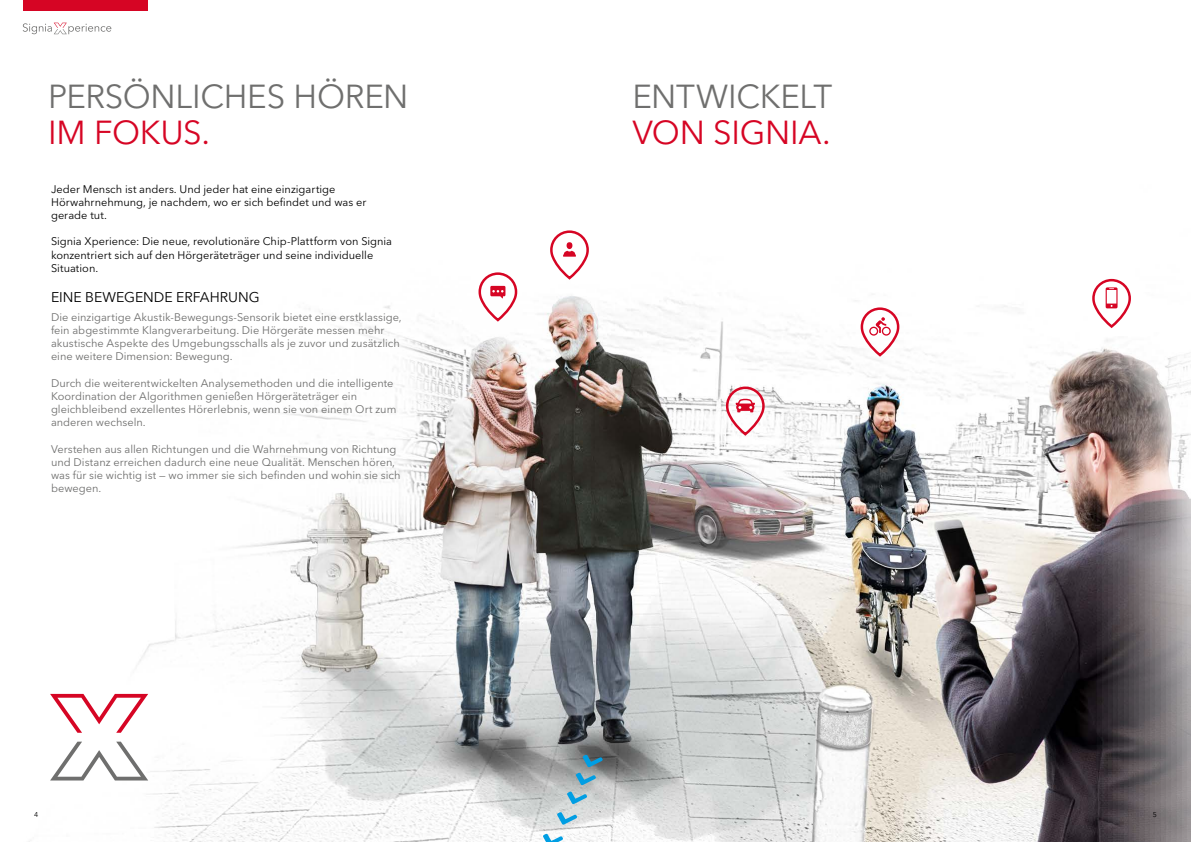
<style>
.page{position:relative;width:1191px;height:842px;background:#fff}
.page>*{position:absolute;margin:0;border:0;box-sizing:border-box;transform-origin:0 0}
.t1{font:33px "Avenir Next W1 G";letter-spacing:-.01em;color:#6f6f6e}
.t2{font:33px "Avenir Next W1 G";letter-spacing:-.01em;color:#d60524}
.t3{font:14px "Avenir Next W1 G";color:#000}
.t4{font:11px/13.2px "Avenir Next W1 G";color:#6f6f6e}
.t5{font:11px/13.2px "Avenir Next W1 G";color:#000}
.t6{font:7px "Avenir Next W1 G";color:#000}
</style>
<div class="page">
<div style="left:23px;top:0;width:124px;height:11px;background:#d60524"></div>
<svg style="left:23px;top:23px;width:88px;height:11px"></svg>
<img style="left:29px;top:296px;width:1162px;height:546px">
<svg style="left:563px;top:754px;width:40px;height:52px;background:#91acb6"></svg>
<svg style="left:553px;top:812px;width:25px;height:14px"></svg>
<svg style="left:539px;top:833px;width:25px;height:9px"></svg>
<svg style="left:859px;top:306px;width:41px;height:52px"></svg>
<svg style="left:724px;top:385px;width:42px;height:52px"></svg>
<svg style="left:550px;top:230px;width:39px;height:50px"></svg>
<svg style="left:477px;top:272px;width:41px;height:51px"></svg>
<svg style="left:50px;top:694px;width:98px;height:39px"></svg>
<svg style="left:50px;top:742px;width:98px;height:38px"></svg>
<svg style="left:1091px;top:278px;width:41px;height:52px"></svg>
<h1 class="t1" style="left:48px;top:76px;width:362px">PERSÖNLICHES HÖREN</h1>
<h1 class="t2" style="left:48px;top:113px;width:163px">IM FOKUS.</h1>
<p class="t5" style="left:51px;top:182px;width:317px">Jeder Mensch ist anders. Und jeder hat eine einzigartige<br>Hörwahrnehmung, je nachdem, wo er sich befindet und was er gerade tut.</p>
<p class="t5" style="left:51px;top:235px;width:343px">Signia Xperience: Die neue, revolutionäre Chip-Plattform von Signia konzentriert sich auf den Hörgeräteträger und seine individuelle<br>Situation.</p>
<p class="t3" style="left:51px;top:289px;width:210px">EINE BEWEGENDE ERFAHRUNG</p>
<p class="t4" style="left:51px;top:310px;width:352px">Die einzigartige Akustik-Bewegungs-Sensorik bietet eine erstklassige, fein abgestimmte Klangverarbeitung. Die Hörgeräte messen mehr akustische Aspekte des Umgebungsschalls als je zuvor und zusätzlich eine weitere Dimension: Bewegung.</p>
<p class="t4" style="left:51px;top:376px;width:347px">Durch die weiterentwickelten Analysemethoden und die intelligente Koordination der Algorithmen genießen Hörgeräteträger ein gleichbleibend exzellentes Hörerlebnis, wenn sie von einem Ort zum anderen wechseln.</p>
<p class="t4" style="left:51px;top:442px;width:351px">Verstehen aus allen Richtungen und die Wahrnehmung von Richtung und Distanz erreichen dadurch eine neue Qualität. Menschen hören, was für sie wichtig ist — wo immer sie sich befinden und wohin sie sich bewegen.</p>
<p class="t6" style="left:34px;top:810px;width:6px">4</p>
<h1 class="t1" style="left:632px;top:76px;width:201px">ENTWICKELT</h1>
<h1 class="t2" style="left:632px;top:113px;width:200px">VON SIGNIA.</h1>
<p class="t6" style="left:1152px;top:810px;width:6px">5</p>
</div>
